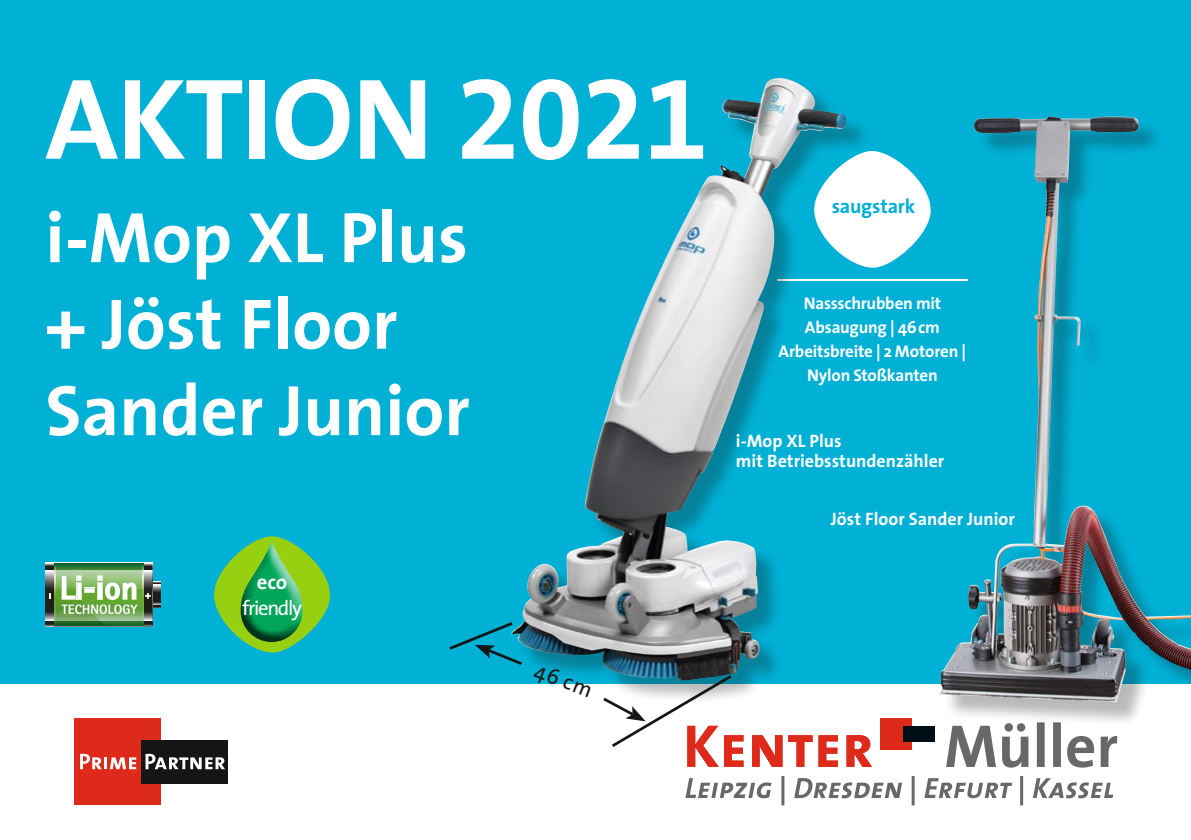
<style>
.page{position:relative;width:1191px;height:840px;background:#fff}
.page>*{position:absolute;margin:0;border:0;box-sizing:border-box;transform-origin:0 0}
.t1{font:700 116px "The Sans";letter-spacing:-.01em;color:#fff}
.t2{font:700 72px/86.4px "The Sans";color:#fff}
.t3{font:700 52px "The Sans";color:#00b0d5}
.t4{font:21.8px "The Sans";color:#141515}
.t5{font:20.6px "The Sans";letter-spacing:-.065em;color:#fff}
.t6{font:700 20.6px "The Sans";color:#fff}
.t7{font:700 20px "The Sans";letter-spacing:-.01em;color:#00b0d5}
.t8{font:700 18px/20px "The Sans";color:#fff}
.t9{font:700 17px/24px "The Sans";letter-spacing:-.01em;color:#fff;text-align:center}
.s1{font-family:"The Sans Bold Expert";font-weight:400}
</style>
<div class="page">
<svg style="left:946px;top:725px;width:171px;height:42px"></svg>
<svg style="left:685px;top:776px;width:428px;height:28px"></svg>
<svg style="left:752px;top:735px;width:30px;height:31px"></svg>
<svg style="left:788px;top:735px;width:24px;height:31px"></svg>
<svg style="left:818px;top:735px;width:20px;height:31px"></svg>
<svg style="left:846px;top:735px;width:26px;height:31px"></svg>
<div style="left:879px;top:717px;width:32px;height:32px;background:#dd2a1b"></div>
<div style="left:903px;top:725px;width:32px;height:16px;background:#000e15"></div>
<div style="left:75px;top:718px;width:86px;height:86px;background:#dd2a1b"></div>
<div style="left:141px;top:739px;width:87px;height:43px;background:#141515"></div>
<svg style="left:80px;top:753px;width:56px;height:15px"></svg>
<svg style="left:145px;top:753px;width:80px;height:15px"></svg>
<div style="left:0;top:0;width:1191px;height:683px;background:#00b0d5"></div>
<div style="left:814px;top:151px;width:116px;height:116px;background:#fff;border-radius:50%"></div>
<hr style="left:777px;top:279px;width:190px;height:2px;background:#fff">
<div style="left:514px;top:81px;width:355px;height:623px;background:#141515;opacity:.3"></div>
<img style="left:514px;top:78px;width:263px;height:599px">
<svg style="left:449px;top:619px;width:76px;height:48px"></svg>
<svg style="left:600px;top:672px;width:143px;height:94px"></svg>
<div style="left:942px;top:119px;width:249px;height:606px;background:#141515;opacity:.3"></div>
<img style="left:939px;top:117px;width:109px;height:578px">
<svg style="left:45px;top:562px;width:115px;height:64px;background:#7ca576"></svg>
<svg style="left:214px;top:536px;width:116px;height:116px;background:#7cc933"></svg>
<div style="left:240px;top:540px;width:63px;height:102px;background:#141515;opacity:.75"></div>
<h1 class="t1" style="left:45px;top:22px;width:664px">Aktion <span class="s1">2021</span></h1>
<h2 class="t2" style="left:45px;top:193px;width:426px">i-Mop XL Plus + Jöst Floor<br>Sander Junior</h2>
<h3 class="t3" style="left:346px;top:383px;width:31px">+</h3>
<p class="t6" style="left:257px;top:564px;width:32px">eco</p>
<p class="t5" style="left:242px;top:590px;width:62px">friendly</p>
<p class="t4" style="left:542px;top:652px;width:61px;rotate:21deg">46 cm</p>
<p class="t7" style="left:831px;top:190px;width:85px">saugstark</p>
<p class="t9" style="left:778px;top:291px;width:189px">Nassschrubben mit<br>Absaugung | 46cm<br>Arbeitsbreite | 2 Motoren |<br>Nylon Stoßkanten</p>
<p class="t8" style="left:736px;top:430px;width:210px">i-Mop XL Plus<br>mit Betriebsstundenzähler</p>
<p class="t8" style="left:831px;top:508px;width:185px">Jöst Floor Sander Junior</p>
</div>
